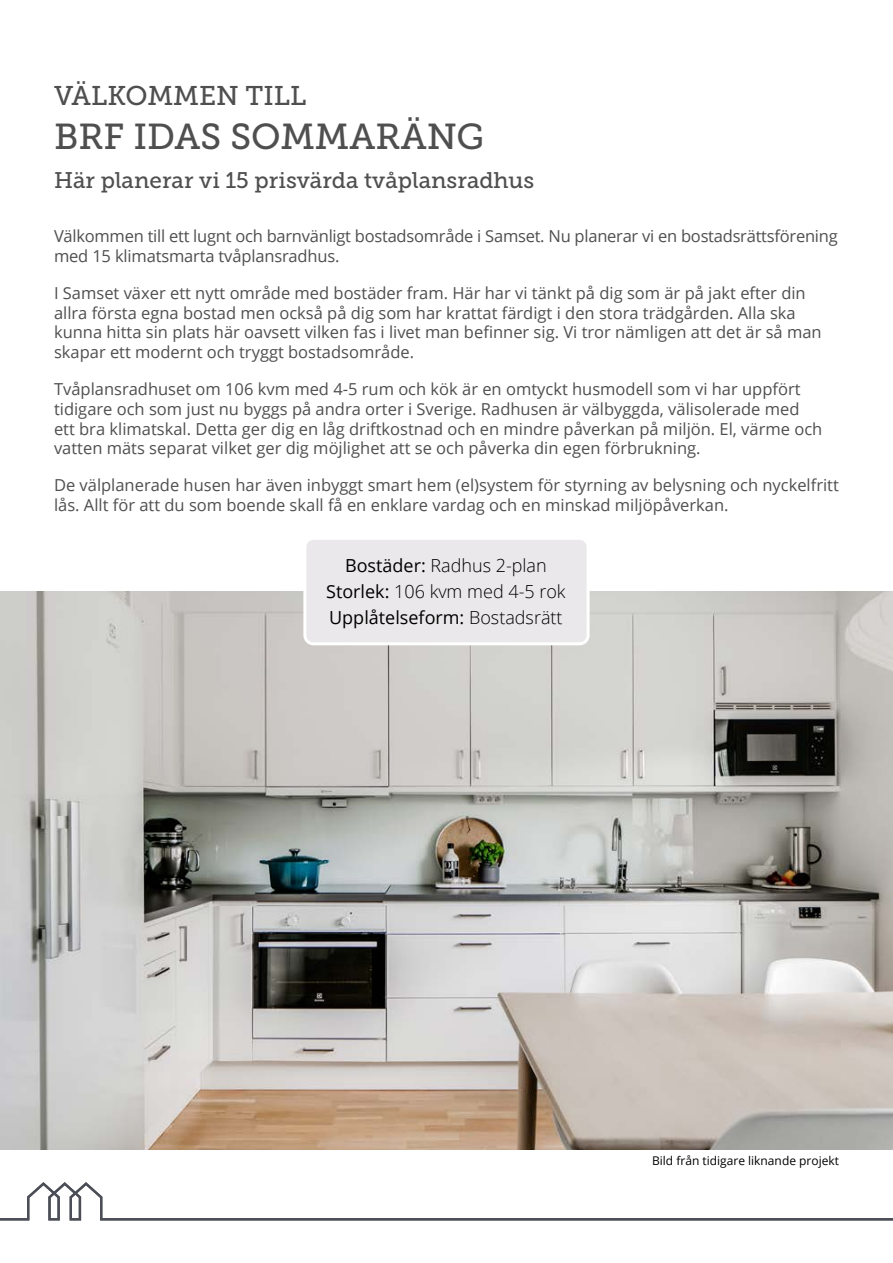
<style>
.page{position:relative;width:893px;height:1263px;background:#fff}
.page>*{position:absolute;margin:0;border:0;box-sizing:border-box;transform-origin:0 0}
.t1{font:36px "Museo Slab 500";color:#504f4f}
.t2{font:27px "Museo Slab 500";color:#504f4f}
.t3{font:22.5px "Museo Slab 500";color:#504f4f}
.t4{font:300 18px/25.8px "Open Sans";color:#000;text-align:center}
.t5{font:16.5px/19.8px "Open Sans";color:#504f4f}
.t6{font:12px "Open Sans";color:#000}
.s1{font-weight:400}
</style>
<div class="page">
<img style="left:0;top:591px;width:893px;height:558px">
<div style="left:305px;top:538px;width:283px;height:106px;background:#eae8ea;border-radius:9px"></div>
<div style="left:303px;top:537px;width:287px;height:108px;border:3px solid #fff;border-radius:9px"></div>
<svg style="left:0;top:1182px;width:893px;height:38px"></svg>
<h2 class="t2" style="left:54px;top:81px;width:254px">VÄLKOMMEN TILL</h2>
<h1 class="t1" style="left:54px;top:116px;width:432px">BRF IDAS SOMMARÄNG</h1>
<h3 class="t3" style="left:54px;top:168px;width:482px">Här planerar vi 15 prisvärda tvåplansradhus</h3>
<p class="t5" style="left:54px;top:226px;width:785px">Välkommen till ett lugnt och barnvänligt bostadsområde i Samset. Nu planerar vi en bostadsrättsförening med 15 klimatsmarta tvåplansradhus.</p>
<p class="t5" style="left:54px;top:282px;width:769px">I Samset växer ett nytt område med bostäder fram. Här har vi tänkt på dig som är på jakt efter din allra första egna bostad men också på dig som har krattat färdigt i den stora trädgården. Alla ska kunna hitta sin plats här oavsett vilken fas i livet man befinner sig. Vi tror nämligen att det är så man skapar ett modernt och tryggt bostadsområde.</p>
<p class="t5" style="left:54px;top:379px;width:770px">Tvåplansradhuset om 106 kvm med 4-5 rum och kök är en omtyckt husmodell som vi har uppfört tidigare och som just nu byggs på andra orter i Sverige. Radhusen är välbyggda, välisolerade med ett bra klimatskal. Detta ger dig en låg driftkostnad och en mindre påverkan på miljön. El, värme och vatten mäts separat vilket ger dig möjlighet att se och påverka din egen förbrukning.</p>
<p class="t5" style="left:54px;top:475px;width:786px">De välplanerade husen har även inbyggt smart hem (el)system för styrning av belysning och nyckelfritt lås. Allt för att du som boende skall få en enklare vardag och en minskad miljöpåverkan.</p>
<p class="t4" style="left:326px;top:552px;width:241px"><span class="s1">Bostäder:</span> Radhus 2-plan<br><span class="s1">Storlek:</span> 106 kvm med 4-5 rok<br><span class="s1">Upplåtelseform:</span> Bostadsrätt</p>
<p class="t6" style="left:652px;top:1152px;width:188px">Bild från tidigare liknande projekt</p>
</div>
